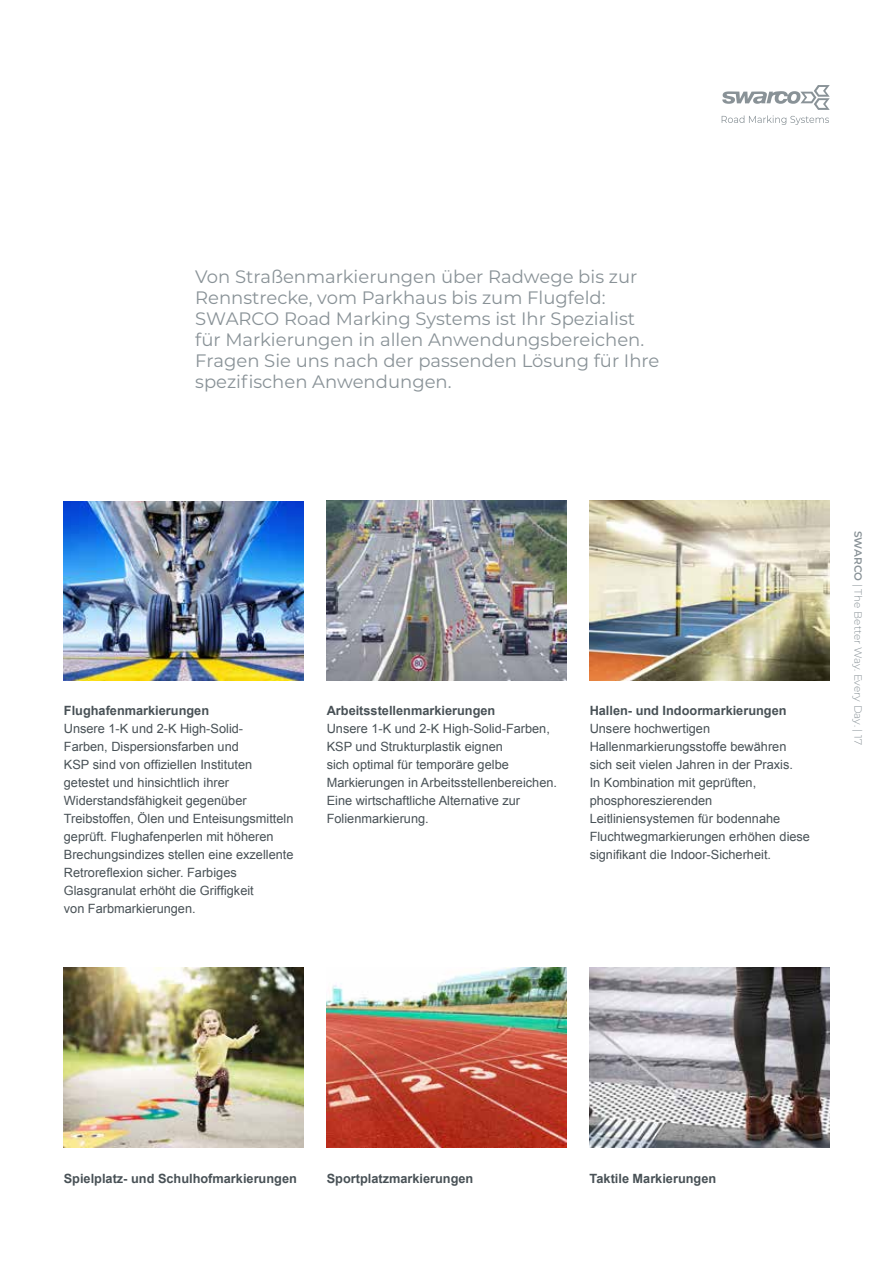
<style>
.page{position:relative;width:893px;height:1263px;background:#fff}
.page>*{position:absolute;margin:0;border:0;box-sizing:border-box;transform-origin:0 0}
.t1{font:18px/21px "Montserrat";color:#899297}
.t2{font:12.75px/18px "Arial";color:#485156}
.t3{font:700 12.75px "Arial";color:#485156}
.t4{font:300 10.5px "Montserrat";color:#899297}
.s1{font-weight:600}
</style>
<div class="page">
<img style="left:64px;top:967px;width:239px;height:180px">
<svg style="left:722px;top:85px;width:108px;height:40px"></svg>
<img style="left:64px;top:501px;width:239px;height:179px">
<img style="left:590px;top:967px;width:239px;height:180px">
<img style="left:327px;top:967px;width:239px;height:180px">
<img style="left:327px;top:500px;width:239px;height:180px">
<img style="left:590px;top:500px;width:239px;height:180px">
<p class="t1" style="left:195px;top:265px;width:466px">Von Straßenmarkierungen über Radwege bis zur Rennstrecke, vom Parkhaus bis zum Flugfeld:<br>SWARCO Road Marking Systems ist Ihr Spezialist für Markierungen in allen Anwendungsbereichen.<br>Fragen Sie uns nach der passenden Lösung für Ihre spezifischen Anwendungen.</p>
<p class="t3" style="left:64px;top:702px;width:147px">Flughafenmarkierungen</p>
<p class="t2" style="left:64px;top:720px;width:231px">Unsere 1-K und 2-K High-Solid-<br>Farben, Dispersionsfarben und<br>KSP sind von offiziellen Instituten getestet und hinsichtlich ihrer Widerstandsfähigkeit gegenüber Treibstoffen, Ölen und Enteisungsmitteln geprüft. Flughafenperlen mit höheren Brechungsindizes stellen eine exzellente Retroreflexion sicher. Farbiges Glasgranulat erhöht die Griffigkeit<br>von Farbmarkierungen.</p>
<p class="t3" style="left:327px;top:702px;width:170px">Arbeitsstellenmarkierungen</p>
<p class="t2" style="left:327px;top:720px;width:232px">Unsere 1-K und 2-K High-Solid-Farben, KSP und Strukturplastik eignen<br>sich optimal für temporäre gelbe Markierungen in Arbeitsstellenbereichen.<br>Eine wirtschaftliche Alternative zur Folienmarkierung.</p>
<p class="t3" style="left:590px;top:702px;width:198px">Hallen- und Indoormarkierungen</p>
<p class="t2" style="left:590px;top:720px;width:222px">Unsere hochwertigen<br>Hallenmarkierungsstoffe bewähren sich seit vielen Jahren in der Praxis.<br>In Kombination mit geprüften, phosphoreszierenden<br>Leitliniensystemen für bodennahe<br>Fluchtwegmarkierungen erhöhen diese signifikant die Indoor-Sicherheit.</p>
<p class="t4" style="left:865px;top:531px;width:216px;rotate:90deg"><span class="s1">SWARCO</span> | The Better Way. Every Day. | 17</p>
<p class="t3" style="left:64px;top:1170px;width:235px">Spielplatz- und Schulhofmarkierungen</p>
<p class="t3" style="left:327px;top:1170px;width:148px">Sportplatzmarkierungen</p>
<p class="t3" style="left:590px;top:1170px;width:128px">Taktile Markierungen</p>
</div>
